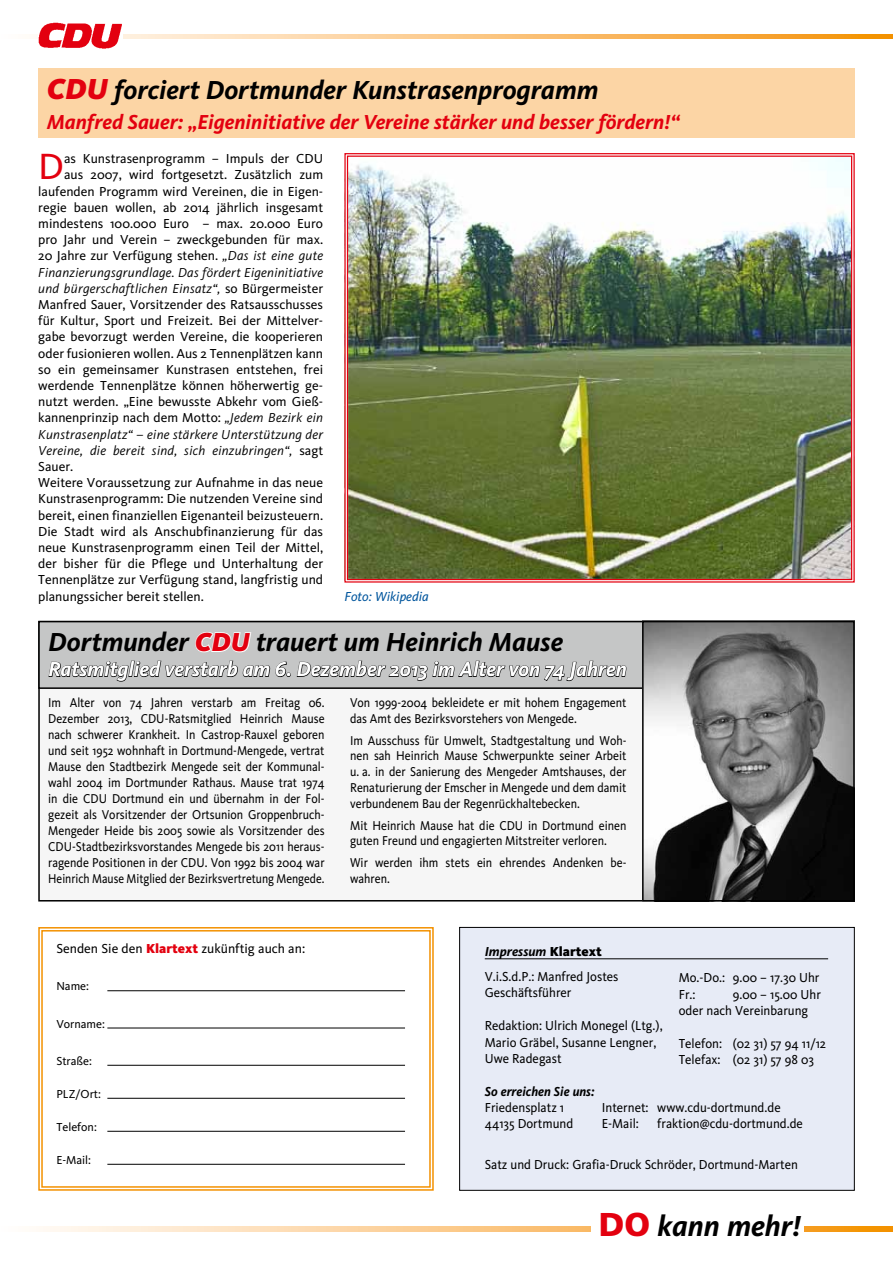
<style>
.page{position:relative;width:893px;height:1263px;background:#fff}
.page>*{position:absolute;margin:0;border:0;box-sizing:border-box;transform-origin:0 0}
.t1{font:37.8px "Kievit";color:#e3000f}
.t2{font:italic 700 30px "Kievit";color:#000}
.t3{font:italic 700 27px "Kievit";color:#000}
.t4{font:italic 700 21px "Kievit";color:#e3000f}
.t5{font:italic 700 21px "Kievit";color:#fff}
.t6{font:13.5px "Kievit";color:#000}
.t7{font:13.5px/16.2px "Kievit";color:#000;scale:.95 1}
.t8{font:italic 13.5px "Kievit";letter-spacing:.02em;color:#000}
.t9{font:italic 700 13.5px "Kievit";color:#000;scale:.95 1}
.t10{font:italic 13.5px "Kievit";color:#00559d}
.t11{font:13.35px/15.9px "Kievit";color:#000;scale:.9 1}
.t12{font:12px "Kievit";color:#000}
.s1{font-weight:900;font-size:30px;color:#e3000f}
.s2{font-style:italic}
.s3{font-style:normal}
.s4{font-weight:900;color:#e3000f}
.s5{font-weight:700;font-style:italic}
.s6{font-weight:900}
.s7{font-family:"Frutiger";font-weight:900;font-style:normal;font-size:33px;color:#e3000f}
</style>
<div class="page">
<div style="left:39px;top:622px;width:815px;height:279px;background:#f6f6f6"></div>
<hr style="left:892px;top:157px;width:1px;height:85px;background:#f39100">
<svg style="left:123px;top:34px;width:770px;height:4px;background:#fac177"></svg>
<svg style="left:39px;top:1227px;width:854px;height:4px;background:#fbd097"></svg>
<div style="left:591px;top:1210px;width:213px;height:41px;background:#fff"></div>
<img style="left:38px;top:23px;width:84px;height:25px">
<div style="left:38px;top:68px;width:817px;height:69px;background:#fcd5a5"></div>
<img style="left:344px;top:153px;width:511px;height:430px">
<div style="left:39px;top:622px;width:815px;height:66px;background:#c5c6c6"></div>
<svg style="left:195px;top:632px;width:56px;height:21px"></svg>
<svg style="left:48px;top:660px;width:578px;height:22px"></svg>
<div style="left:38px;top:621px;width:817px;height:68px;border:2px solid #000"></div>
<img style="left:645px;top:624px;width:207px;height:274px">
<div style="left:642px;top:621px;width:213px;height:280px;border:2px solid #000"></div>
<svg style="left:38px;top:927px;width:396px;height:264px"></svg>
<div style="left:41px;top:930px;width:390px;height:258px;border:1px solid #f39100"></div>
<div style="left:460px;top:927px;width:394px;height:263px;background:#e7ebf6"></div>
<div style="left:459px;top:927px;width:396px;height:264px;border:1px solid #000"></div>
<hr style="left:107px;top:990px;width:298px;height:1px;background:#000">
<hr style="left:107px;top:1028px;width:298px;height:1px;background:#000">
<hr style="left:107px;top:1065px;width:298px;height:1px;background:#000">
<hr style="left:107px;top:1098px;width:298px;height:1px;background:#000">
<hr style="left:107px;top:1131px;width:298px;height:1px;background:#000">
<hr style="left:107px;top:1164px;width:298px;height:1px;background:#000">
<hr style="left:485px;top:958px;width:343px;height:1px;background:#000">
<h3 class="t3" style="left:47px;top:74px;width:553px"><span class="s1">CDU</span> forciert Dortmunder Kunstrasenprogramm</h3>
<h3 class="t4" style="left:47px;top:109px;width:634px">Manfred Sauer: „Eigeninitiative der Vereine stärker und besser fördern!“</h3>
<h1 class="t1" style="left:38px;top:145px;width:27px">D</h1>
<p class="t6" style="left:64px;top:151px;width:260px">as Kunstrasenprogramm – Impuls der CDU</p>
<p class="t6" style="left:64px;top:167px;width:261px">aus 2007, wird fortgesetzt. Zusätzlich zum</p>
<p class="t6" style="left:38px;top:183px;width:286px">laufenden Programm wird Vereinen, die in Eigen-</p>
<p class="t6" style="left:38px;top:200px;width:286px">regie bauen wollen, ab 2014 jährlich insgesamt</p>
<p class="t6" style="left:38px;top:216px;width:286px">mindestens 100.000 Euro – max. 20.000 Euro</p>
<p class="t6" style="left:38px;top:232px;width:286px">pro Jahr und Verein – zweckgebunden für max.</p>
<p class="t6" style="left:38px;top:248px;width:286px">20 Jahre zur Verfügung stehen. <span class="s2">„Das ist eine gute</span></p>
<p class="t8" style="left:38px;top:264px;width:286px">Finanzierungsgrundlage. Das fördert Eigeninitiative</p>
<p class="t8" style="left:38px;top:280px;width:286px">und bürgerschaftlichen Einsatz“, <span class="s3">so Bürgermeister</span></p>
<p class="t6" style="left:38px;top:297px;width:286px">Manfred Sauer, Vorsitzender des Ratsausschusses</p>
<p class="t6" style="left:38px;top:313px;width:286px">für Kultur, Sport und Freizeit. Bei der Mittelver-</p>
<p class="t6" style="left:38px;top:329px;width:286px">gabe bevorzugt werden Vereine, die kooperieren</p>
<p class="t6" style="left:38px;top:345px;width:286px">oder fusionieren wollen. Aus 2 Tennenplätzen kann</p>
<p class="t6" style="left:38px;top:362px;width:286px">so ein gemeinsamer Kunstrasen entstehen, frei</p>
<p class="t6" style="left:38px;top:378px;width:286px">werdende Tennenplätze können höherwertig ge-</p>
<p class="t6" style="left:38px;top:394px;width:286px">nutzt werden. „Eine bewusste Abkehr vom Gieß-</p>
<p class="t6" style="left:38px;top:410px;width:286px">kannenprinzip nach dem Motto: <span class="s2">„Jedem Bezirk ein</span></p>
<p class="t8" style="left:38px;top:426px;width:286px">Kunstrasenplatz“ – eine stärkere Unterstützung der</p>
<p class="t8" style="left:38px;top:442px;width:286px">Vereine, die bereit sind, sich einzubringen“, <span class="s3">sagt</span></p>
<p class="t6" style="left:38px;top:459px;width:37px">Sauer.</p>
<p class="t6" style="left:38px;top:475px;width:286px">Weitere Voraussetzung zur Aufnahme in das neue</p>
<p class="t6" style="left:38px;top:491px;width:286px">Kunstrasenprogramm: Die nutzenden Vereine sind</p>
<p class="t6" style="left:38px;top:507px;width:286px">bereit, einen finanziellen Eigenanteil beizusteuern.</p>
<p class="t6" style="left:38px;top:524px;width:286px">Die Stadt wird als Anschubfinanzierung für das</p>
<p class="t6" style="left:38px;top:540px;width:286px">neue Kunstrasenprogramm einen Teil der Mittel,</p>
<p class="t6" style="left:38px;top:556px;width:286px">der bisher für die Pflege und Unterhaltung der</p>
<p class="t6" style="left:38px;top:572px;width:286px">Tennenplätze zur Verfügung stand, langfristig und</p>
<p class="t6" style="left:38px;top:588px;width:167px">planungssicher bereit stellen.</p>
<p class="t10" style="left:344px;top:589px;width:86px">Foto: Wikipedia</p>
<h3 class="t3" style="left:48px;top:626px;width:516px">Dortmunder <span class="s4">CDU</span> trauert um Heinrich Mause</h3>
<h3 class="t5" style="left:48px;top:657px;width:580px">Ratsmitglied verstarb am 6. Dezember 2013 im Alter von 74 Jahren</h3>
<p class="t11" style="left:48px;top:695px;width:309px;text-align:justify">Im Alter von 74 Jahren verstarb am Freitag 06.<br>Dezember 2013, CDU-Ratsmitglied Heinrich Mause nach schwerer Krankheit. In Castrop-Rauxel geboren und seit 1952 wohnhaft in Dortmund-Mengede, vertrat Mause den Stadtbezirk Mengede seit der Kommunal&shy;wahl 2004 im Dortmunder Rathaus. Mause trat 1974 in die CDU Dortmund ein und übernahm in der Fol&shy;gezeit als Vorsitzender der Ortsunion Groppenbruch-Mengeder Heide bis 2005 sowie als Vorsitzender des CDU-Stadtbezirksvorstandes Mengede bis 2011 heraus&shy;ragende Positionen in der CDU. Von 1992 bis 2004 war Heinrich Mause Mitglied der Bezirksvertretung Mengede.</p>
<p class="t11" style="left:350px;top:695px;width:309px">Von 1999-2004 bekleidete er mit hohem Engagement das Amt des Bezirksvorstehers von Mengede.</p>
<p class="t11" style="left:350px;top:732px;width:309px;text-align:justify">Im Ausschuss für Umwelt, Stadtgestaltung und Woh&shy;nen sah Heinrich Mause Schwerpunkte seiner Arbeit u. a. in der Sanierung des Mengeder Amtshauses, der Renaturierung der Emscher in Mengede und dem damit verbundenem Bau der Regenrückhaltebecken.</p>
<p class="t11" style="left:350px;top:817px;width:309px">Mit Heinrich Mause hat die CDU in Dortmund einen guten Freund und engagierten Mitstreiter verloren.</p>
<p class="t11" style="left:350px;top:854px;width:309px">Wir werden ihm stets ein ehrendes Andenken be&shy;wahren.</p>
<p class="t6" style="left:56px;top:941px;width:250px">Senden Sie den <span class="s4">Klartext</span> zukünftig auch an:</p>
<p class="t12" style="left:56px;top:979px;width:34px">Name:</p>
<p class="t12" style="left:56px;top:1017px;width:50px">Vorname:</p>
<p class="t12" style="left:56px;top:1054px;width:37px">Straße:</p>
<p class="t12" style="left:56px;top:1087px;width:46px">PLZ/Ort:</p>
<p class="t12" style="left:56px;top:1120px;width:42px">Telefon:</p>
<p class="t12" style="left:56px;top:1153px;width:36px">E-Mail:</p>
<p class="t7" style="left:485px;top:939px;width:142px;line-height:24.8px"><span class="s5">Impressum</span> <span class="s6">Klartext<br></span>V.i.S.d.P.: Manfred Jostes</p>
<p class="t7" style="left:485px;top:985px;width:93px">Geschäftsführer</p>
<p class="t7" style="left:485px;top:1018px;width:189px">Redaktion: Ulrich Monegel (Ltg.),<br>Mario Gräbel, Susanne Lengner,<br>Uwe Radegast</p>
<p class="t9" style="left:485px;top:1083px;width:117px">So erreichen Sie uns:</p>
<p class="t7" style="left:485px;top:1100px;width:85px">Friedensplatz 1</p>
<p class="t7" style="left:602px;top:1100px;width:190px">Internet: www.cdu-dortmund.de</p>
<p class="t7" style="left:485px;top:1116px;width:95px">44135 Dortmund</p>
<p class="t7" style="left:602px;top:1116px;width:41px">E-Mail:</p>
<p class="t7" style="left:657px;top:1116px;width:155px">fraktion@cdu-dortmund.de</p>
<p class="t7" style="left:485px;top:1157px;width:331px">Satz und Druck: Grafia-Druck Schröder, Dortmund-Marten</p>
<p class="t7" style="left:679px;top:970px;width:150px">Mo.-Do.: 9.00 – 17.30 Uhr<br>Fr.:</p>
<p class="t7" style="left:679px;top:986px;width:151px;text-indent:54px">9.00 – 15.00 Uhr oder nach Vereinbarung</p>
<p class="t7" style="left:679px;top:1035px;width:157px">Telefon: (02 31) 57 94 11/12<br>Telefax: (02 31) 57 98 03</p>
<h2 class="t2" style="left:599px;top:1207px;width:203px"><span class="s7">DO</span> kann mehr!</h2>
</div>
